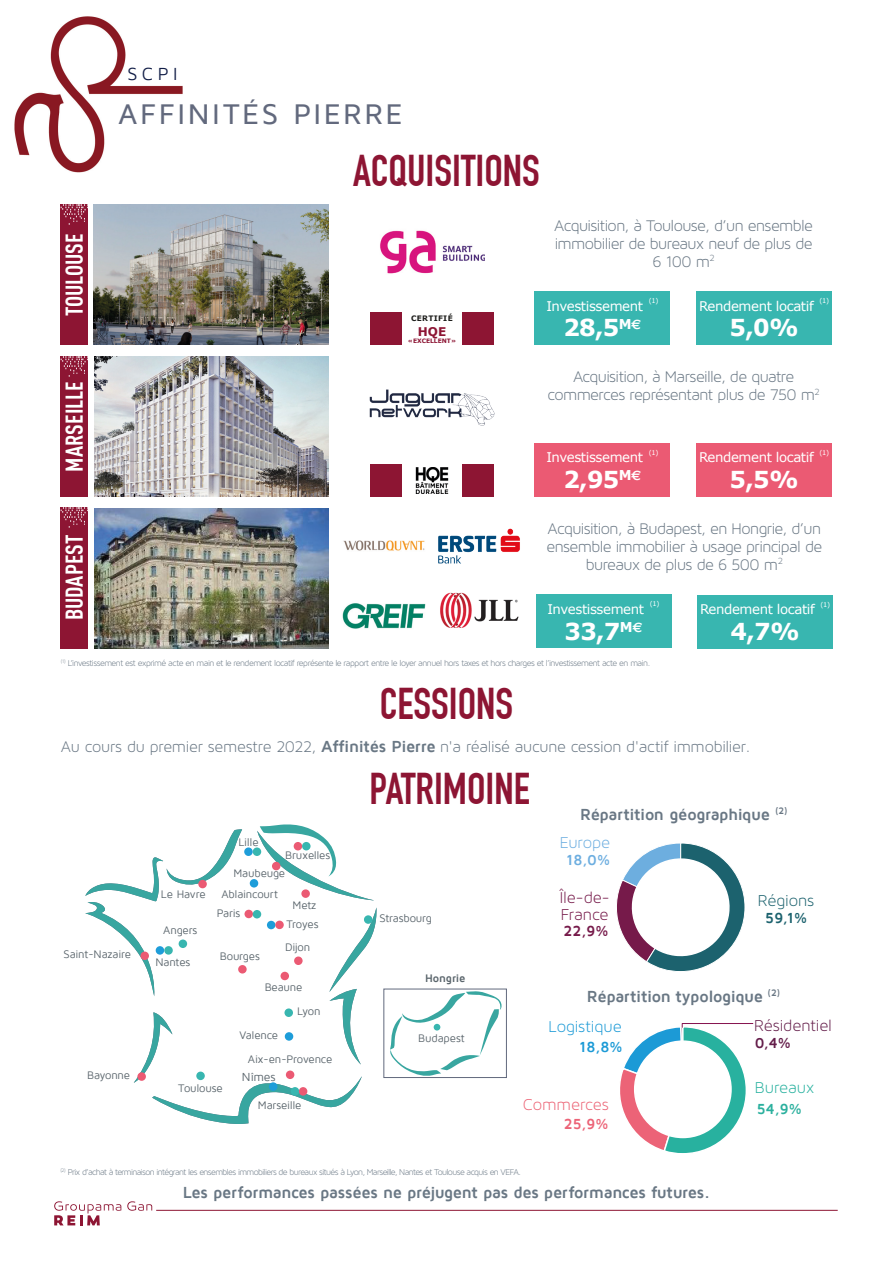
<style>
.page{position:relative;width:893px;height:1263px;background:#fff}
.page>*{position:absolute;margin:0;border:0;box-sizing:border-box;transform-origin:0 0}
.t1{font:700 43.5px "DIN Condensed";color:#8d1533}
.t2{font:500 29.25px "Maven Pro";letter-spacing:.09em;color:#62697d}
.t3{font:700 24px "DIN Cond";color:#fff}
.t4{font:700 23.4px "Verdana";color:#fff}
.t5{font:18px "Maven Pro";color:#121e47}
.t6{font:16.95px/17px "Maven Pro Light 300";letter-spacing:-.01em;color:#761a4a}
.t7{font:16.95px "Maven Pro Light 300";letter-spacing:-.01em;color:#641d4a}
.t8{font:16.95px "Maven Pro Light 300";letter-spacing:-.01em;color:#1c9ad6}
.t9{font:16.95px "Maven Pro Light 300";letter-spacing:-.01em;color:#ec6375}
.t10{font:16.95px "Maven Pro Light 300";letter-spacing:-.005em;color:#28b19f}
.t11{font:16.95px "Maven Pro Light 300";letter-spacing:-.005em;color:#1c626e}
.t12{font:16.95px "Maven Pro Light 300";letter-spacing:-.01em;color:#6daee0}
.t13{font:16.5px/18px "Maven Pro Light 300";letter-spacing:-.035em;color:#697784;text-align:center}
.t14{font:700 16.5px "Maven Pro";letter-spacing:-.02em;color:#697784}
.t15{font:700 15px "Maven Pro";color:#ec6377}
.t16{font:700 15px "Maven Pro";color:#2bb09e}
.t17{font:700 15px "Maven Pro";color:#1c9ad6}
.t18{font:700 15px "Maven Pro";color:#1c626e}
.t19{font:700 15px "Maven Pro";color:#6daee0}
.t20{font:700 15px "Maven Pro";color:#761a4a}
.t21{font:700 15px "Maven Pro";color:#641d4a}
.t22{font:13.35px "Verdana";letter-spacing:-.03em;color:#fff}
.t23{font:12px "Maven Pro";letter-spacing:-.015em;color:#5a656c}
.t24{font:700 12px "Verdana";color:#8d1635}
.t25{font:11.25px "Maven Pro";letter-spacing:-.015em;color:#5a656c}
.t26{font:700 11.25px "Maven Pro";letter-spacing:-.015em;color:#5a656c}
.t27{font:9px "Maven Pro Light 300";letter-spacing:-.065em;color:#697784}
.t28{font:700 7.5px "Verdana";letter-spacing:.035em;color:#1d1d1b}
.t29{font:6.6px "Verdana";color:#fff}
.t30{font:700 6px "Verdana";color:#8d1635}
.s1{font-family:"Maven Pro";font-weight:700}
</style>
<div class="page">
<svg style="left:127px;top:1201px;width:25px;height:10px"></svg>
<svg style="left:54px;top:1201px;width:67px;height:24px"></svg>
<hr style="left:156px;top:1210px;width:682px;height:1px;background:#8d1533">
<img style="left:14px;top:16px;width:169px;height:201px">
<div style="left:107px;top:104px;width:75px;height:135px;background:#fff"></div>
<hr style="left:682px;top:1023px;width:71px;height:1px;background:#86134f">
<svg style="left:620px;top:1023px;width:126px;height:130px"></svg>
<svg style="left:616px;top:843px;width:129px;height:129px"></svg>
<img style="left:94px;top:508px;width:235px;height:140px">
<div style="left:536px;top:595px;width:135px;height:53px;background:#38b6b0"></div>
<div style="left:697px;top:595px;width:136px;height:53px;background:#38b6b0"></div>
<img style="left:94px;top:356px;width:234px;height:140px">
<div style="left:535px;top:443px;width:135px;height:53px;background:#eb5a73"></div>
<div style="left:696px;top:443px;width:136px;height:53px;background:#eb5a73"></div>
<img style="left:93px;top:204px;width:235px;height:141px">
<div style="left:61px;top:204px;width:27px;height:141px;background:#8d1533"></div>
<svg style="left:61px;top:204px;width:27px;height:21px"></svg>
<div style="left:535px;top:291px;width:135px;height:54px;background:#38b6b0"></div>
<div style="left:696px;top:291px;width:136px;height:54px;background:#38b6b0"></div>
<img style="left:380px;top:230px;width:105px;height:44px">
<div style="left:61px;top:356px;width:27px;height:140px;background:#8d1533"></div>
<img style="left:370px;top:389px;width:124px;height:37px">
<div style="left:61px;top:507px;width:27px;height:141px;background:#8d1533"></div>
<img style="left:343px;top:540px;width:82px;height:11px">
<img style="left:438px;top:528px;width:82px;height:36px">
<img style="left:342px;top:603px;width:84px;height:26px">
<img style="left:440px;top:592px;width:79px;height:36px">
<svg style="left:86px;top:824px;width:290px;height:300px"></svg>
<div style="left:294px;top:842px;width:8px;height:8px;background:#eb5a73;border-radius:50%"></div>
<div style="left:269px;top:1082px;width:8px;height:9px;background:#1e9dd9;border-radius:50%"></div>
<div style="left:383px;top:989px;width:124px;height:89px;border:1px solid #62697d"></div>
<svg style="left:390px;top:991px;width:112px;height:86px"></svg>
<div style="left:299px;top:1087px;width:8px;height:8px;background:#eb5a73;border-radius:50%"></div>
<div style="left:164px;top:946px;width:9px;height:9px;background:#38b6b0;border-radius:50%"></div>
<div style="left:253px;top:910px;width:8px;height:8px;background:#38b6b0;border-radius:50%"></div>
<div style="left:275px;top:921px;width:9px;height:8px;background:#eb5a73;border-radius:50%"></div>
<div style="left:244px;top:847px;width:9px;height:9px;background:#1e9dd9;border-radius:50%"></div>
<div style="left:302px;top:842px;width:9px;height:8px;background:#38b6b0;border-radius:50%"></div>
<svg style="left:61px;top:356px;width:27px;height:21px"></svg>
<svg style="left:61px;top:507px;width:27px;height:21px"></svg>
<div style="left:370px;top:313px;width:32px;height:32px;background:#8d1533"></div>
<div style="left:462px;top:313px;width:32px;height:32px;background:#8d1533"></div>
<img style="left:415px;top:467px;width:34px;height:26px">
<div style="left:370px;top:464px;width:32px;height:32px;background:#8d1533"></div>
<div style="left:462px;top:464px;width:32px;height:32px;background:#8d1533"></div>
<p class="t3" style="left:60px;top:316px;width:84px;rotate:-90deg">TOULOUSE</p>
<p class="t3" style="left:60px;top:472px;width:92px;rotate:-90deg">MARSEILLE</p>
<p class="t3" style="left:60px;top:620px;width:87px;rotate:-90deg">BUDAPEST</p>
<p class="t5" style="left:127px;top:64px;width:52px">SCPI</p>
<h2 class="t2" style="left:118px;top:99px;width:286px">AFFINITÉS PIERRE</h2>
<p class="t1" style="left:353px;top:145px;width:188px">ACQUISITIONS</p>
<p class="t28" style="left:411px;top:313px;width:43px">CERTIFIÉ</p>
<p class="t24" style="left:418px;top:323px;width:30px">HQE</p>
<p class="t30" style="left:408px;top:336px;width:50px">«EXCELLENT»</p>
<p class="t13" style="left:554px;top:216px;width:260px">Acquisition, à Toulouse, d’un ensemble immobilier de bureaux neuf de plus de<br>6 100 m<sup>2</sup></p>
<p class="t22" style="left:546px;top:297px;width:98px">Investissement</p>
<p class="t29" style="left:649px;top:296px;width:11px">(1)</p>
<p class="t4" style="left:563px;top:311px;width:80px">28,5<sup>M</sup><sup>E</sup></p>
<p class="t22" style="left:699px;top:297px;width:116px">Rendement locatif</p>
<p class="t29" style="left:819px;top:296px;width:11px">(1)</p>
<p class="t4" style="left:729px;top:311px;width:71px">5,0%</p>
<p class="t13" style="left:547px;top:368px;width:274px">Acquisition, à Marseille, de quatre commerces représentant plus de 750 m<sup>2</sup></p>
<p class="t22" style="left:546px;top:448px;width:98px">Investissement</p>
<p class="t29" style="left:649px;top:448px;width:11px">(1)</p>
<p class="t4" style="left:563px;top:463px;width:80px">2,95<sup>M</sup><sup>E</sup></p>
<p class="t22" style="left:699px;top:448px;width:116px">Rendement locatif</p>
<p class="t29" style="left:819px;top:448px;width:11px">(1)</p>
<p class="t4" style="left:729px;top:463px;width:71px">5,5%</p>
<p class="t13" style="left:546px;top:519px;width:277px">Acquisition, à Budapest, en Hongrie, d’un ensemble immobilier à usage principal de bureaux de plus de 6 500 m<sup>2</sup></p>
<p class="t22" style="left:547px;top:600px;width:98px">Investissement</p>
<p class="t29" style="left:650px;top:599px;width:11px">(1)</p>
<p class="t4" style="left:564px;top:615px;width:80px">33,7<sup>M</sup><sup>E</sup></p>
<p class="t22" style="left:700px;top:600px;width:116px">Rendement locatif</p>
<p class="t29" style="left:820px;top:599px;width:11px">(1)</p>
<p class="t4" style="left:731px;top:615px;width:71px">4,7%</p>
<p class="t27" style="left:61px;top:658px;width:591px"><sup>(1)</sup> L’investissement est exprimé acte en main et le rendement locatif représente le rapport entre le loyer annuel hors taxes et hors charges et l’investissement acte en main.</p>
<p class="t1" style="left:380px;top:678px;width:135px">CESSIONS</p>
<p class="t13" style="left:61px;top:737px;width:691px">Au cours du premier semestre 2022, <span class="s1">Affinités Pierre</span> n'a réalisé aucune cession d'actif immobilier.</p>
<p class="t25" style="left:63px;top:949px;width:69px">Saint-Nazaire</p>
<p class="t25" style="left:87px;top:1069px;width:44px">Bayonne</p>
<p class="t25" style="left:161px;top:888px;width:46px">Le Havre</p>
<p class="t25" style="left:163px;top:924px;width:36px">Angers</p>
<p class="t25" style="left:155px;top:956px;width:37px">Nantes</p>
<p class="t25" style="left:239px;top:836px;width:22px">Lille</p>
<p class="t25" style="left:233px;top:868px;width:53px">Maubeuge</p>
<p class="t25" style="left:285px;top:849px;width:46px">Bruxelles</p>
<p class="t25" style="left:221px;top:888px;width:58px">Ablaincourt</p>
<p class="t25" style="left:217px;top:907px;width:25px">Paris</p>
<p class="t25" style="left:293px;top:899px;width:25px">Metz</p>
<p class="t25" style="left:286px;top:919px;width:34px">Troyes</p>
<p class="t25" style="left:285px;top:941px;width:27px">Dijon</p>
<p class="t25" style="left:265px;top:982px;width:39px">Beaune</p>
<p class="t25" style="left:239px;top:1029px;width:40px">Valence</p>
<p class="t25" style="left:220px;top:950px;width:41px">Bourges</p>
<p class="t25" style="left:297px;top:1005px;width:25px">Lyon</p>
<p class="t25" style="left:178px;top:1082px;width:46px">Toulouse</p>
<p class="t25" style="left:248px;top:1053px;width:86px">Aix-en-Provence</p>
<p class="t25" style="left:258px;top:1099px;width:45px">Marseille</p>
<p class="t23" style="left:242px;top:1071px;width:35px">Nîmes</p>
<p class="t1" style="left:370px;top:763px;width:162px">PATRIMOINE</p>
<p class="t25" style="left:379px;top:912px;width:54px">Strasbourg</p>
<p class="t26" style="left:425px;top:972px;width:42px">Hongrie</p>
<p class="t25" style="left:418px;top:1032px;width:48px">Budapest</p>
<p class="t14" style="left:580px;top:806px;width:209px">Répartition géographique <sup>(2)</sup></p>
<p class="t12" style="left:560px;top:833px;width:52px">Europe</p>
<p class="t19" style="left:566px;top:852px;width:45px">18,0%</p>
<p class="t6" style="left:560px;top:889px;width:51px">Île-de-<br>France</p>
<p class="t20" style="left:563px;top:923px;width:46px">22,9%</p>
<p class="t11" style="left:758px;top:891px;width:58px">Régions</p>
<p class="t18" style="left:765px;top:910px;width:43px">59,1%</p>
<p class="t14" style="left:587px;top:987px;width:195px">Répartition typologique <sup>(2)</sup></p>
<p class="t8" style="left:549px;top:1017px;width:75px">Logistique</p>
<p class="t7" style="left:754px;top:1016px;width:79px">Résidentiel</p>
<p class="t17" style="left:579px;top:1038px;width:45px">18,8%</p>
<p class="t21" style="left:755px;top:1035px;width:38px">0,4%</p>
<p class="t9" style="left:523px;top:1095px;width:88px">Commerces</p>
<p class="t15" style="left:564px;top:1116px;width:46px">25,9%</p>
<p class="t10" style="left:755px;top:1078px;width:61px">Bureaux</p>
<p class="t16" style="left:757px;top:1101px;width:47px">54,9%</p>
<p class="t27" style="left:60px;top:1167px;width:462px"><sup>(2)</sup> Prix d’achat à terminaison intégrant les ensembles immobiliers de bureaux situés à Lyon, Marseille, Nantes et Toulouse acquis en VEFA.</p>
<p class="t14" style="left:183px;top:1183px;width:529px">Les performances passées ne préjugent pas des performances futures.</p>
</div>
